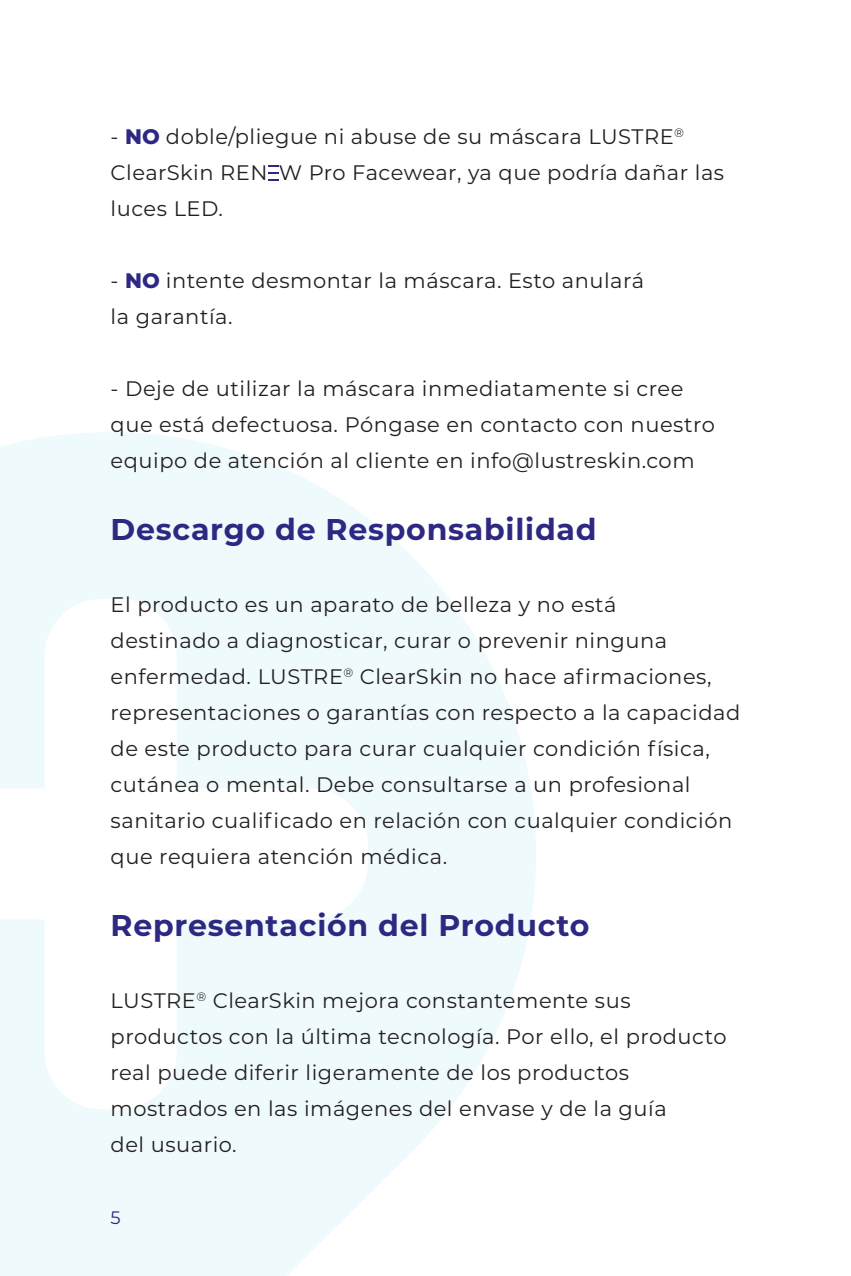
<style>
.page{position:relative;width:851px;height:1276px;background:#fff}
.page>*{position:absolute;margin:0;border:0;box-sizing:border-box;transform-origin:0 0}
.t1{font:700 30px "Montserrat";letter-spacing:.025em;color:#2d2882}
.t2{font:21px/36px "Montserrat";letter-spacing:.025em;color:#231f20}
.t3{font:18px "Montserrat";color:#2d2882}
.s1{font-weight:800;color:#2d2882}
</style>
<div class="page">
<svg style="left:0;top:432px;width:536px;height:844px;fill:#effafc"></svg>
<p class="t2" style="left:111px;top:118px;width:615px">- <span class="s1">NO</span> doble/pliegue ni abuse de su máscara LUSTRE<sup>®<br></sup>ClearSkin REN W Pro Facewear, ya que podría dañar las luces LED.</p>
<p class="t2" style="left:111px;top:262px;width:535px">- <span class="s1">NO</span> intente desmontar la máscara. Esto anulará la garantía.</p>
<p class="t2" style="left:111px;top:370px;width:605px">- Deje de utilizar la máscara inmediatamente si cree que está defectuosa. Póngase en contacto con nuestro equipo de atención al cliente en info@lustreskin.com</p>
<p class="t1" style="left:111px;top:508px;width:487px">Descargo de Responsabilidad</p>
<p class="t2" style="left:111px;top:586px;width:631px">El producto es un aparato de belleza y no está<br>destinado a diagnosticar, curar o prevenir ninguna enfermedad. LUSTRE<sup>®</sup> ClearSkin no hace afirmaciones, representaciones o garantías con respecto a la capacidad de este producto para curar cualquier condición física, cutánea o mental. Debe consultarse a un profesional sanitario cualificado en relación con cualquier condición que requiera atención médica.</p>
<p class="t1" style="left:111px;top:904px;width:480px">Representación del Producto</p>
<p class="t2" style="left:111px;top:982px;width:617px">LUSTRE<sup>®</sup> ClearSkin mejora constantemente sus productos con la última tecnología. Por ello, el producto real puede diferir ligeramente de los productos mostrados en las imágenes del envase y de la guía<br>del usuario.</p>
<p class="t3" style="left:111px;top:1205px;width:12px">5</p>
</div>
